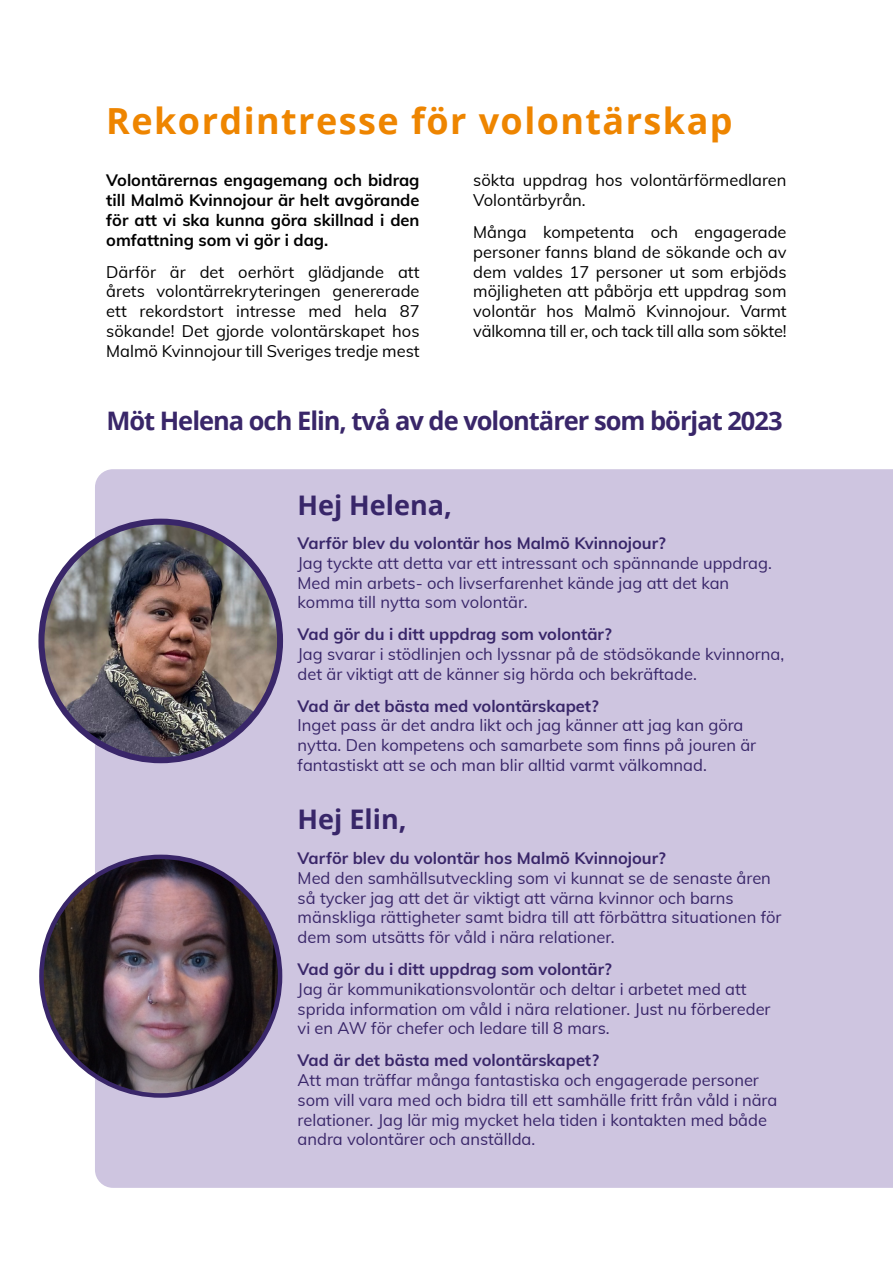
<style>
.page{position:relative;width:893px;height:1263px;background:#fff}
.page>*{position:absolute;margin:0;border:0;box-sizing:border-box;transform-origin:0 0}
.t1{font:700 36px "Open Sans";letter-spacing:.04em;color:#ee8500}
.t2{font:700 27px "Open Sans";color:#382669}
.t3{font:700 25.5px "Open Sans";letter-spacing:-.04em;color:#392669}
.t4{font:16.5px/19.8px "Muli";color:#392669}
.t5{font:16.5px/19.8px "Muli";color:#000;text-align:justify}
.t6{font:16.5px/19.8px "Muli";color:#382669}
.t7{font:700 16.5px/19.8px "Muli";color:#000;text-align:justify}
.t8{font:700 16.5px "Muli";color:#392669}
.t9{font:700 16.5px "Muli";color:#382669}
</style>
<div class="page">
<div style="left:95px;top:469px;width:798px;height:719px;background:#cec5e0"></div>
<img style="left:41px;top:522px;width:239px;height:238px;border-radius:119px">
<div style="left:38px;top:519px;width:245px;height:244px;border:6px solid #392669;border-radius:50%"></div>
<img style="left:41px;top:857px;width:239px;height:238px;border-radius:119px">
<h1 class="t1" style="left:106px;top:95px;width:628px">Rekordintresse för volontärskap</h1>
<p class="t7" style="left:106px;top:170px;width:315px">Volontärernas engagemang och bidrag till Malmö Kvinnojour är helt avgörande för att vi ska kunna göra skillnad i den omfattning som vi gör i dag.</p>
<p class="t5" style="left:106px;top:261px;width:315px">Därför är det oerhört glädjande att årets volontärrekryteringen genererade ett rekordstort intresse med hela 87 sökande! Det gjorde volontärskapet hos Malmö Kvinnojour till Sveriges tredje mest</p>
<p class="t5" style="left:473px;top:170px;width:315px">sökta uppdrag hos volontärförmedlaren<br>Volontärbyrån.</p>
<p class="t5" style="left:473px;top:221px;width:315px">Många kompetenta och engagerade personer fanns bland de sökande och av dem valdes 17 personer ut som erbjöds möjligheten att påbörja ett uppdrag som volontär hos Malmö Kvinnojour. Varmt välkomna till er, och tack till alla som sökte!</p>
<h3 class="t3" style="left:106px;top:403px;width:678px">Möt Helena och Elin, två av de volontärer som börjat 2023</h3>
<h2 class="t2" style="left:298px;top:486px;width:156px">Hej Helena,</h2>
<p class="t9" style="left:298px;top:531px;width:370px">Varför blev du volontär hos Malmö Kvinnojour?</p>
<p class="t6" style="left:298px;top:552px;width:476px">Jag tyckte att detta var ett intressant och spännande uppdrag.<br>Med min arbets- och livserfarenhet kände jag att det kan komma till nytta som volontär.</p>
<p class="t9" style="left:298px;top:622px;width:316px">Vad gör du i ditt uppdrag som volontär?</p>
<p class="t6" style="left:298px;top:643px;width:488px">Jag svarar i stödlinjen och lyssnar på de stödsökande kvinnorna, det är viktigt att de känner sig hörda och bekräftade.</p>
<p class="t9" style="left:298px;top:694px;width:303px">Vad är det bästa med volontärskapet?</p>
<p class="t6" style="left:298px;top:715px;width:460px">Inget pass är det andra likt och jag känner att jag kan göra nytta. Den kompetens och samarbete som finns på jouren är fantastiskt att se och man blir alltid varmt välkomnad.</p>
<h2 class="t2" style="left:298px;top:800px;width:111px">Hej Elin,</h2>
<p class="t8" style="left:298px;top:846px;width:370px">Varför blev du volontär hos Malmö Kvinnojour?</p>
<p class="t4" style="left:298px;top:867px;width:485px">Med den samhällsutveckling som vi kunnat se de senaste åren så tycker jag att det är viktigt att värna kvinnor och barns mänskliga rättigheter samt bidra till att förbättra situationen för dem som utsätts för våld i nära relationer.</p>
<p class="t8" style="left:298px;top:957px;width:316px">Vad gör du i ditt uppdrag som volontär?</p>
<p class="t4" style="left:298px;top:978px;width:474px">Jag är kommunikationsvolontär och deltar i arbetet med att sprida information om våld i nära relationer. Just nu förbereder vi en AW för chefer och ledare till 8 mars.</p>
<p class="t8" style="left:298px;top:1048px;width:303px">Vad är det bästa med volontärskapet?</p>
<p class="t4" style="left:298px;top:1069px;width:481px">Att man träffar många fantastiska och engagerade personer som vill vara med och bidra till ett samhälle fritt från våld i nära relationer. Jag lär mig mycket hela tiden i kontakten med både andra volontärer och anställda.</p>
</div>
